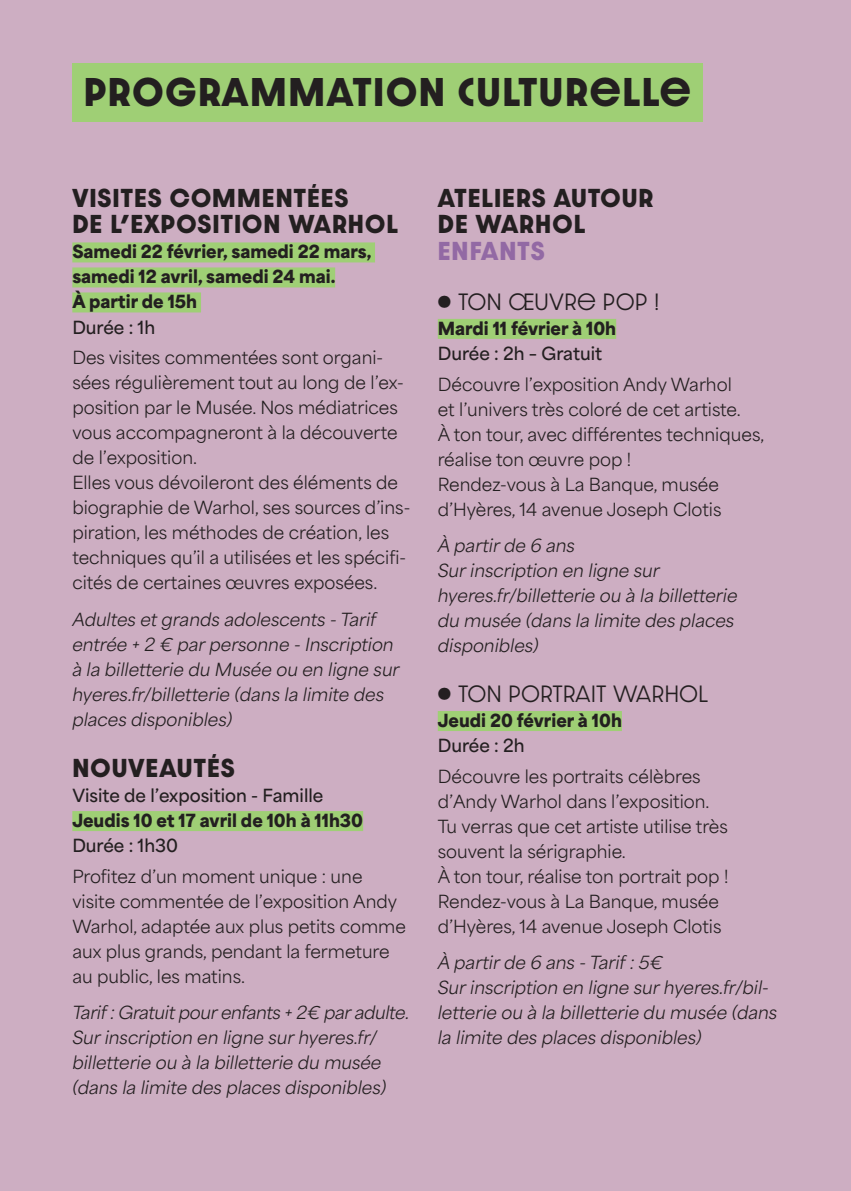
<style>
.page{position:relative;width:851px;height:1191px;background:#fff}
.page>*{position:absolute;margin:0;border:0;box-sizing:border-box;transform-origin:0 0}
.t1{font:700 34px "Dazzle Unicase";letter-spacing:.05em;color:#231f20}
.t2{font:700 22px/26.4px "Dazzle Unicase";letter-spacing:.05em;color:#231f20}
.t3{font:700 22px "Dazzle Unicase";letter-spacing:.05em;color:#9269a4}
.t4{font:300 20px "Dazzle Unicase";letter-spacing:.05em;color:#231f20}
.t5{font:17px/25px "Area Normal";color:#231f20}
.t6{font:italic 17px/25px "Area Normal";color:#231f20}
.t7{font:900 17px/25px "Area Normal";color:#231f20}
.t8{font:600 17px "Area Normal";color:#231f20}
</style>
<div class="page">
<div style="left:0;top:0;width:850px;height:1191px;background:#cdaec2"></div>
<div style="left:72px;top:63px;width:630px;height:59px;background:#9fcf75"></div>
<div style="left:72px;top:242px;width:303px;height:20px;background:#9fcf75"></div>
<div style="left:72px;top:267px;width:263px;height:20px;background:#9fcf75"></div>
<div style="left:72px;top:292px;width:129px;height:20px;background:#9fcf75"></div>
<div style="left:72px;top:811px;width:291px;height:20px;background:#9fcf75"></div>
<div style="left:437px;top:319px;width:179px;height:20px;background:#9fcf75"></div>
<div style="left:437px;top:711px;width:184px;height:20px;background:#9fcf75"></div>
<h1 class="t1" style="left:84px;top:66px;width:608px">PROGRAMMATION CULTURELLE</h1>
<p class="t2" style="left:72px;top:185px;width:327px">VISITES COMMENTÉES<br>DE L’EXPOSITION WARHOL</p>
<p class="t7" style="left:72px;top:238px;width:300px">Samedi 22 février, samedi 22 mars, samedi 12 avril, samedi 24 mai.<br>À partir de 15h</p>
<p class="t8" style="left:72px;top:312px;width:84px">Durée : 1h</p>
<p class="t5" style="left:72px;top:343px;width:339px">Des visites commentées sont organi&shy;sées régulièrement tout au long de l’ex&shy;position par le Musée. Nos médiatrices vous accompagneront à la découverte de l’exposition.<br>Elles vous dévoileront des éléments de biographie de Warhol, ses sources d’ins&shy;piration, les méthodes de création, les techniques qu’il a utilisées et les spécifi&shy;cités de certaines œuvres exposées.</p>
<p class="t6" style="left:72px;top:604px;width:329px">Adultes et grands adolescents - Tarif entrée + 2 € par personne - Inscription à la billetterie du Musée ou en ligne sur hyeres.fr/billetterie (dans la limite des places disponibles)</p>
<p class="t2" style="left:72px;top:754px;width:164px">NOUVEAUTÉS</p>
<p class="t8" style="left:72px;top:780px;width:252px">Visite de l’exposition - Famille</p>
<p class="t7" style="left:72px;top:806px;width:292px">Jeudis 10 et 17 avril de 10h à 11h30</p>
<p class="t8" style="left:72px;top:830px;width:107px">Durée : 1h30</p>
<p class="t5" style="left:72px;top:861px;width:335px">Profitez d’un moment unique : une visite commentée de l’exposition Andy Warhol, adaptée aux plus petits comme aux plus grands, pendant la fermeture au public, les matins.</p>
<p class="t6" style="left:72px;top:998px;width:338px">Tarif : Gratuit pour enfants + 2€ par adulte.<br>Sur inscription en ligne sur hyeres.fr/ billetterie ou à la billetterie du musée (dans la limite des places disponibles)</p>
<p class="t2" style="left:437px;top:185px;width:217px">ATELIERS AUTOUR<br>DE WARHOL</p>
<p class="t3" style="left:437px;top:234px;width:108px">ENFANTS</p>
<p class="t4" style="left:437px;top:287px;width:223px">• TON ŒUVRE POP !</p>
<p class="t7" style="left:437px;top:314px;width:180px">Mardi 11 février à 10h</p>
<p class="t8" style="left:437px;top:338px;width:166px">Durée : 2h – Gratuit</p>
<p class="t5" style="left:437px;top:369px;width:328px">Découvre l’exposition Andy Warhol<br>et l’univers très coloré de cet artiste.<br>À ton tour, avec différentes techniques, réalise ton œuvre pop !<br>Rendez-vous à La Banque, musée d’Hyères, 14 avenue Joseph Clotis</p>
<p class="t6" style="left:437px;top:531px;width:301px">À partir de 6 ans<br>Sur inscription en ligne sur hyeres.fr/billetterie ou à la billetterie du musée (dans la limite des places disponibles)</p>
<p class="t4" style="left:437px;top:679px;width:272px">• TON PORTRAIT WARHOL</p>
<p class="t7" style="left:437px;top:706px;width:186px">Jeudi 20 février à 10h</p>
<p class="t8" style="left:437px;top:730px;width:88px">Durée : 2h</p>
<p class="t5" style="left:437px;top:761px;width:292px">Découvre les portraits célèbres d’Andy Warhol dans l’exposition.<br>Tu verras que cet artiste utilise très souvent la sérigraphie.<br>À ton tour, réalise ton portrait pop !<br>Rendez-vous à La Banque, musée d’Hyères, 14 avenue Joseph Clotis</p>
<p class="t6" style="left:437px;top:948px;width:341px">À partir de 6 ans - Tarif : 5€<br>Sur inscription en ligne sur hyeres.fr/bil&shy;letterie ou à la billetterie du musée (dans la limite des places disponibles)</p>
</div>
